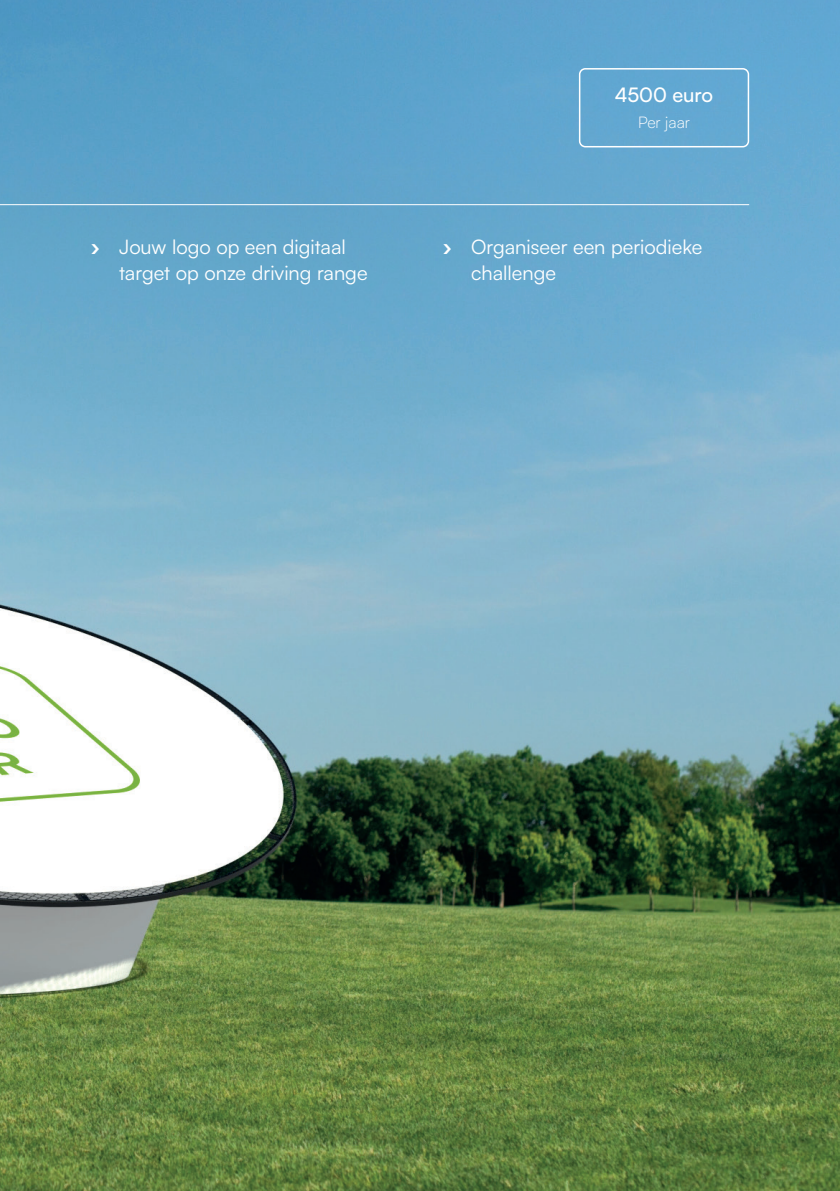
<style>
.page{position:relative;width:840px;height:1191px;background:#fff}
.page>*{position:absolute;margin:0;border:0;box-sizing:border-box;transform-origin:0 0}
.t1{font:20px/26px "Satoshi";color:#fff}
.t2{font:500 20px "Satoshi";color:#fff}
.t3{font:300 16px "Satoshi";color:#fff}
.s1{font-weight:700}
</style>
<div class="page">
<img style="left:0;top:0;width:839px;height:1191px">
<hr style="left:0;top:204px;width:748px;height:1px;background:#fff">
<div style="left:578px;top:68px;width:170px;height:79px;border:2px solid #fff;border-radius:6px"></div>
<p class="t2" style="left:614px;top:81px;width:100px">4500 euro</p>
<p class="t3" style="left:637px;top:112px;width:53px">Per jaar</p>
<p class="t1" style="left:119px;top:233px;width:250px;text-indent:-28px"><span class="s1">›</span> Jouw logo op een digitaal target op onze driving range</p>
<p class="t1" style="left:471px;top:233px;width:232px;text-indent:-28px"><span class="s1">›</span> Organiseer een periodieke challenge</p>
</div>
